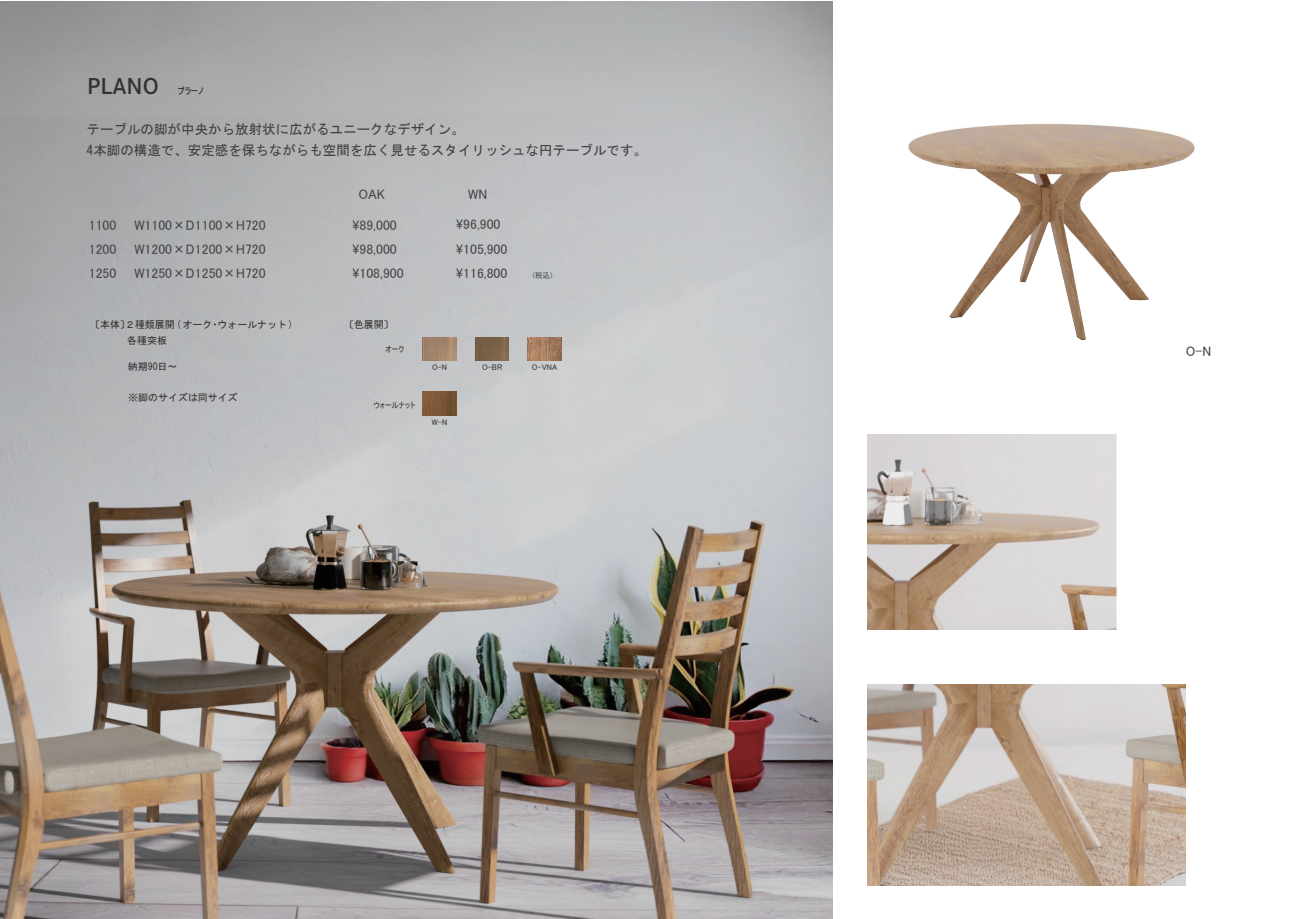
<style>
.page{position:relative;width:1289px;height:919px;background:#fff}
.page>*{position:absolute;margin:0;border:0;box-sizing:border-box;transform-origin:0 0}
.t1{font:21px "DNP Shuei Go Gin Std B";color:#333232}
.t2{font:13.8px/24px "MS UI Gothic";color:#474749;text-align:justify}
.t3{font:13.5px/21px "MS Gothic";color:#404041}
.t4{font:9.9px "MS Gothic";color:#333232}
.t5{font:9px "MS UI Gothic";color:#231f20}
.t6{font:8.1px "MS UI Gothic";color:#333232}
.t7{font:7.5px "MS UI Gothic";color:#474749}
</style>
<div class="page">
<img style="left:908px;top:123px;width:287px;height:217px">
<img style="left:867px;top:434px;width:249px;height:195px">
<img style="left:867px;top:684px;width:318px;height:201px">
<img style="left:0;top:2px;width:832px;height:916px">
<img style="left:423px;top:337px;width:33px;height:23px">
<img style="left:475px;top:337px;width:34px;height:23px">
<img style="left:527px;top:337px;width:34px;height:23px">
<img style="left:423px;top:392px;width:33px;height:23px">
<h1 class="t1" style="left:87px;top:71px;width:73px">PLANO</h1>
<p class="t5" style="left:178px;top:86px;width:28px">プラーノ</p>
<p class="t3" style="left:87px;top:119px;width:562px">テーブルの脚が中央から放射状に広がるユニークなデザイン。<br>4本脚の構造で、安定感を保ちながらも空間を広く見せるスタイリッシュな円テーブルです。</p>
<p class="t2" style="left:89px;top:213px;width:29px">1100<br>1200<br>1250</p>
<p class="t2" style="left:134px;top:212px;width:133px">W1100×D1100×H720<br>W1200×D1200×H720<br>W1250×D1250×H720</p>
<p class="t4" style="left:90px;top:319px;width:205px">〔本体〕２種類展開(オーク・ウォールナット)</p>
<p class="t4" style="left:127px;top:335px;width:41px">各種突板</p>
<p class="t4" style="left:128px;top:361px;width:51px">納期90日～</p>
<p class="t4" style="left:128px;top:392px;width:111px">※脚のサイズは同サイズ</p>
<p class="t2" style="left:358px;top:182px;width:28px">OAK</p>
<p class="t2" style="left:468px;top:182px;width:21px">WN</p>
<p class="t2" style="left:352px;top:212px;width:53px;text-align:left">\89,000 \98,000 \108,900</p>
<p class="t2" style="left:456px;top:212px;width:53px;text-align:left">\96,900 \105,900 \116,800</p>
<p class="t4" style="left:344px;top:319px;width:51px">〔色展開〕</p>
<p class="t6" style="left:385px;top:344px;width:20px">オーク</p>
<p class="t7" style="left:533px;top:271px;width:21px">(税込)</p>
<p class="t6" style="left:374px;top:401px;width:43px">ウォールナット</p>
<p class="t6" style="left:432px;top:363px;width:17px">O-N</p>
<p class="t6" style="left:482px;top:363px;width:22px">O-BR</p>
<p class="t6" style="left:532px;top:363px;width:27px">O-VNA</p>
<p class="t6" style="left:432px;top:418px;width:17px">W-N</p>
<p class="t2" style="left:1185px;top:339px;width:27px">O-N</p>
</div>
